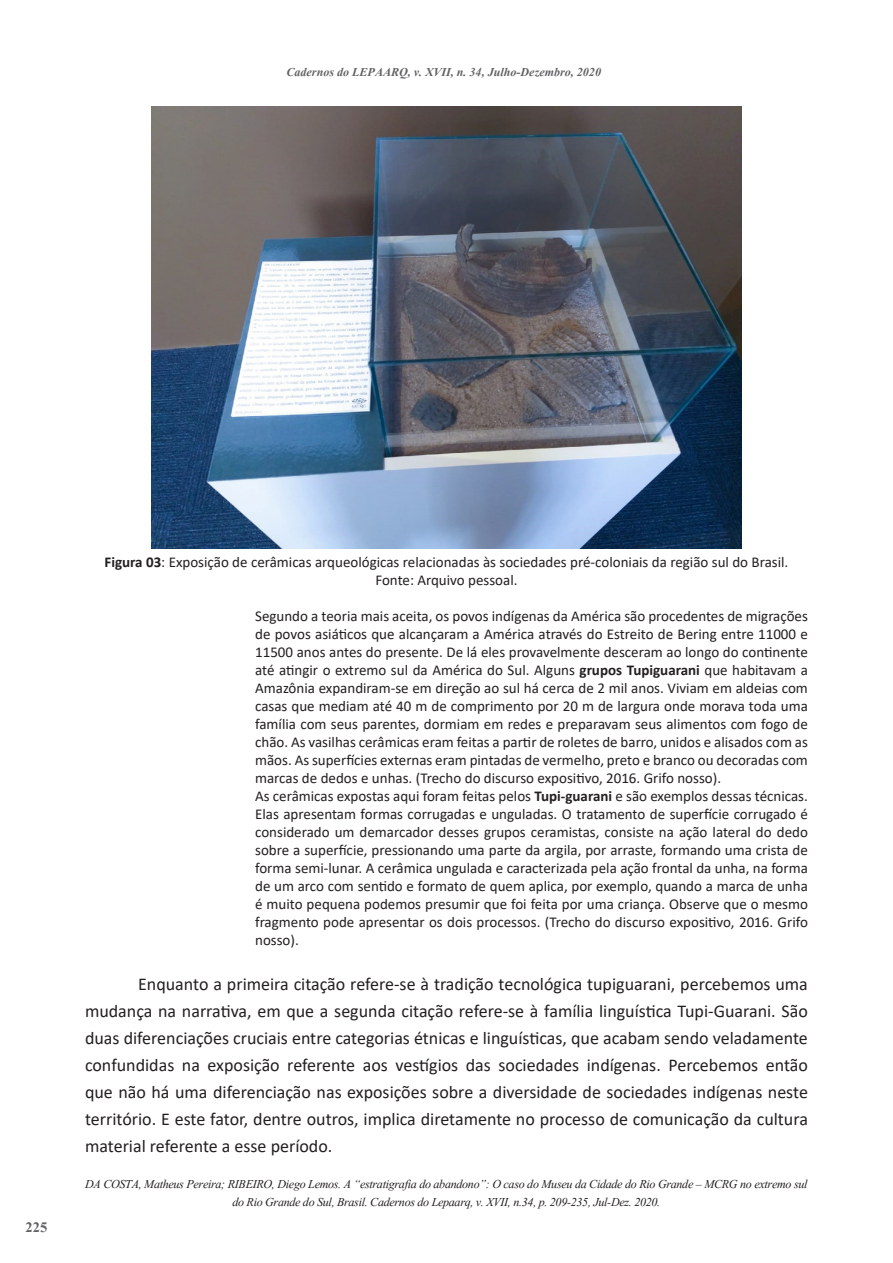
<style>
.page{position:relative;width:893px;height:1263px;background:#fff}
.page>*{position:absolute;margin:0;border:0;box-sizing:border-box;transform-origin:0 0}
.t1{font:18px/27px "Calibri";color:#231f20;text-align:justify}
.t2{font:700 18px "Aparajita";color:#636366}
.t3{font:15px/18px "Calibri";color:#231f20;text-align:justify}
.t4{font:italic 15px/18px "Aparajita";letter-spacing:-.02em;color:#231f20;text-align:center}
.t5{font:italic 700 15px "Aparajita";color:#636366}
.s1{font-weight:700}
</style>
<div class="page">
<img style="left:152px;top:106px;width:589px;height:443px">
<p class="t5" style="left:286px;top:65px;width:316px">Cadernos do LEPAARQ, v. XVII, n. 34, Julho-Dezembro, 2020</p>
<p class="t2" style="left:26px;top:1219px;width:23px">225</p>
<p class="t3" style="left:105px;top:552px;width:685px;text-align:center"><span class="s1">Figura 03</span>: Exposição de cerâmicas arqueológicas relacionadas às sociedades pré-coloniais da região sul do Brasil.<br>Fonte: Arquivo pessoal.</p>
<p class="t3" style="left:255px;top:606px;width:554px">Segundo a teoria mais aceita, os povos indígenas da América são procedentes de migrações de povos asiáticos que alcançaram a América através do Estreito de Bering entre 11000 e 11500 anos antes do presente. De lá eles provavelmente desceram ao longo do continente até atingir o extremo sul da América do Sul. Alguns <span class="s1">grupos Tupiguarani</span> que habitavam a Amazônia expandiram-se em direção ao sul há cerca de 2 mil anos. Viviam em aldeias com casas que mediam até 40 m de comprimento por 20 m de largura onde morava toda uma família com seus parentes, dormiam em redes e preparavam seus alimentos com fogo de chão. As vasilhas cerâmicas eram feitas a partir de roletes de barro, unidos e alisados com as mãos. As superfícies externas eram pintadas de vermelho, preto e branco ou decoradas com marcas de dedos e unhas. (Trecho do discurso expositivo, 2016. Grifo nosso).</p>
<p class="t3" style="left:255px;top:786px;width:554px">As cerâmicas expostas aqui foram feitas pelos <span class="s1">Tupi-guarani</span> e são exemplos dessas técnicas.<br>Elas apresentam formas corrugadas e unguladas. O tratamento de superfície corrugado é considerado um demarcador desses grupos ceramistas, consiste na ação lateral do dedo sobre a superfície, pressionando uma parte da argila, por arraste, formando uma crista de forma semi-lunar. A cerâmica ungulada e caracterizada pela ação frontal da unha, na forma de um arco com sentido e formato de quem aplica, por exemplo, quando a marca de unha é muito pequena podemos presumir que foi feita por uma criança. Observe que o mesmo fragmento pode apresentar os dois processos. (Trecho do discurso expositivo, 2016. Grifo nosso).</p>
<p class="t1" style="left:85px;top:970px;width:724px;text-indent:53px">Enquanto a primeira citação refere-se à tradição tecnológica tupiguarani, percebemos uma mudança na narrativa, em que a segunda citação refere-se à família linguística Tupi-Guarani. São duas diferenciações cruciais entre categorias étnicas e linguísticas, que acabam sendo veladamente confundidas na exposição referente aos vestígios das sociedades indígenas. Percebemos então que não há uma diferenciação nas exposições sobre a diversidade de sociedades indígenas neste território. E este fator, dentre outros, implica diretamente no processo de comunicação da cultura material referente a esse período.</p>
<p class="t4" style="left:85px;top:1176px;width:724px">DA COSTA, Matheus Pereira; RIBEIRO, Diego Lemos. A “estratigrafia do abandono”: O caso do Museu da Cidade do Rio Grande – MCRG no extremo sul do Rio Grande do Sul, Brasil. Cadernos do Lepaarq, v. XVII, n.34, p. 209-235, Jul-Dez. 2020.</p>
</div>
